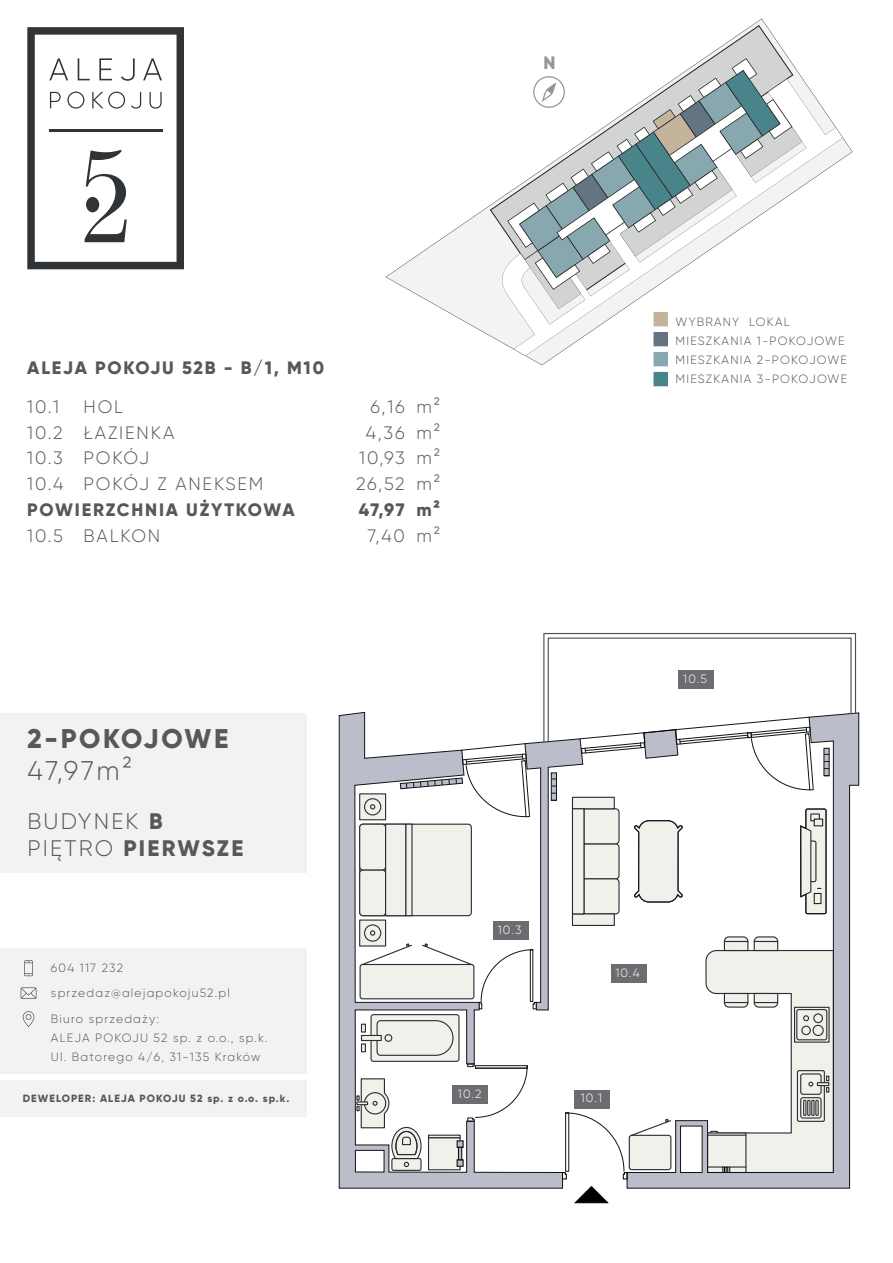
<style>
.page{position:relative;width:893px;height:1263px;background:#fff}
.page>*{position:absolute;margin:0;border:0;box-sizing:border-box;transform-origin:0 0}
.t1{font:800 27px "Gilroy";letter-spacing:.095em;color:#57585a}
.t2{font:300 27px "Gilroy";letter-spacing:.095em;color:#57585a}
.t3{font:300 22.5px/27px "Gilroy";letter-spacing:.1em;color:#57585a}
.t4{font:300 18px/25.5px "Gilroy";letter-spacing:.1em;color:#57585a}
.t5{font:800 18px "Gilroy";letter-spacing:.1em;color:#57585a}
.t6{font:800 18px "Gilroy";color:#939598}
.t7{font:300 12px/18.8px "Gilroy";letter-spacing:.1em;color:#57585a}
.t8{font:300 12px "Gilroy";letter-spacing:.1em;color:#fff}
.t9{font:800 10.5px "Gilroy";letter-spacing:.1em;color:#57585a}
.s1{font-weight:800}
</style>
<div class="page">
<svg style="left:386px;top:19px;width:467px;height:346px"></svg>
<svg style="left:490px;top:25px;width:303px;height:235px"></svg>
<svg style="left:27px;top:27px;width:157px;height:242px"></svg>
<div style="left:86px;top:197px;width:13px;height:15px;background:#303437;border-radius:50%"></div>
<svg style="left:502px;top:79px;width:341px;height:277px"></svg>
<svg style="left:653px;top:332px;width:15px;height:14px"></svg>
<svg style="left:653px;top:352px;width:15px;height:14px"></svg>
<svg style="left:653px;top:372px;width:15px;height:14px"></svg>
<svg style="left:574px;top:1186px;width:35px;height:17px"></svg>
<svg style="left:338px;top:713px;width:225px;height:476px;background:#b3b6c0"></svg>
<svg style="left:626px;top:712px;width:234px;height:477px"></svg>
<svg style="left:356px;top:633px;width:501px;height:546px"></svg>
<div style="left:0;top:713px;width:307px;height:160px;background:#f1f3f2"></div>
<div style="left:0;top:1080px;width:307px;height:37px;background:#f1f3f2"></div>
<div style="left:0;top:949px;width:307px;height:125px;background:#f1f3f2"></div>
<svg style="left:24px;top:960px;width:9px;height:16px"></svg>
<svg style="left:21px;top:987px;width:16px;height:12px"></svg>
<svg style="left:23px;top:1011px;width:11px;height:16px"></svg>
<div style="left:574px;top:1090px;width:36px;height:18px;background:#6c6d70"></div>
<div style="left:452px;top:1085px;width:36px;height:18px;background:#6c6d70"></div>
<div style="left:494px;top:922px;width:35px;height:18px;background:#6c6d70"></div>
<div style="left:678px;top:670px;width:35px;height:18px;background:#6c6d70"></div>
<svg style="left:507px;top:58px;width:295px;height:268px"></svg>
<div style="left:611px;top:965px;width:36px;height:18px;background:#6c6d70"></div>
<h3 class="t6" style="left:543px;top:51px;width:14px">N</h3>
<h3 class="t5" style="left:27px;top:356px;width:298px">ALEJA POKOJU 52B - B/1, M10</h3>
<h3 class="t4" style="left:27px;top:394px;width:38px">10.1<br>10.2<br>10.3<br>10.4</h3>
<h3 class="t4" style="left:84px;top:394px;width:181px">HOL<br>ŁAZIENKA<br>POKÓJ<br>POKÓJ Z ANEKSEM</h3>
<h3 class="t5" style="left:27px;top:498px;width:269px">POWIERZCHNIA UŻYTKOWA</h3>
<h3 class="t4" style="left:417px;top:394px;width:25px;text-align:justify">m2 m2 m2 m2</h3>
<h3 class="t5" style="left:359px;top:498px;width:83px">47,97 m2</h3>
<h3 class="t4" style="left:356px;top:394px;width:50px;text-align:right">6,16<br>4,36<br>10,93<br>26,52</h3>
<h3 class="t4" style="left:27px;top:523px;width:134px">10.5 BALKON</h3>
<h3 class="t4" style="left:368px;top:523px;width:74px">7,40 m2</h3>
<h1 class="t1" style="left:27px;top:721px;width:203px">2-POKOJOWE</h1>
<h1 class="t2" style="left:27px;top:754px;width:106px">47,97m2</h1>
<h2 class="t3" style="left:27px;top:807px;width:217px">BUDYNEK <span class="s1">B<br></span>PIĘTRO <span class="s1">PIERWSZE</span></h2>
<p class="t7" style="left:51px;top:958px;width:74px">604 117 232</p>
<p class="t7" style="left:51px;top:983px;width:180px">sprzedaz@alejapokoju52.pl</p>
<p class="t7" style="left:51px;top:1009px;width:218px">Biuro sprzedaży:<br>ALEJA POKOJU 52 sp. z o.o., sp.k.<br>Ul. Batorego 4/6, 31-135 Kraków</p>
<p class="t9" style="left:23px;top:1092px;width:268px">DEWELOPER: ALEJA POKOJU 52 sp. z o.o. sp.k.</p>
<p class="t8" style="left:498px;top:923px;width:25px">10.3</p>
<p class="t8" style="left:458px;top:1086px;width:25px">10.2</p>
<p class="t7" style="left:676px;top:313px;width:173px">WYBRANY LOKAL<br>MIESZKANIA 1-POKOJOWE<br>MIESZKANIA 2-POKOJOWE<br>MIESZKANIA 3-POKOJOWE</p>
<p class="t8" style="left:683px;top:671px;width:25px">10.5</p>
<p class="t8" style="left:615px;top:966px;width:26px">10.4</p>
<p class="t8" style="left:581px;top:1091px;width:23px">10.1</p>
</div>
